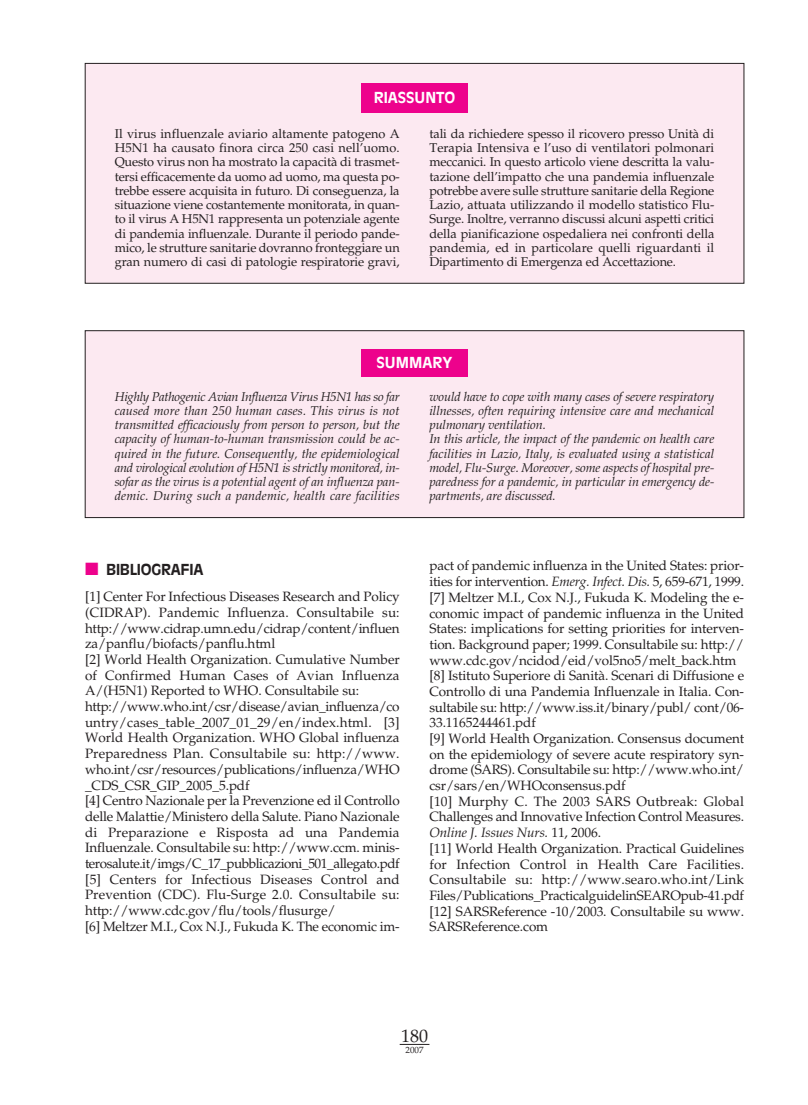
<style>
.page{position:relative;width:808px;height:1105px;background:#fff}
.page>*{position:absolute;margin:0;border:0;box-sizing:border-box;transform-origin:0 0}
.t1{font:18px "Palatino LT Std";color:#231f20}
.t2{font:700 15px "Antique Olive";color:#fff}
.t3{font:700 15px "Antique Olive";letter-spacing:-.02em;color:#231f20}
.t4{font:13.5px/15.8px "Palatino LT Std";letter-spacing:-.01em;color:#231f20}
.t5{font:12.75px/14.2px "Palatino LT Std";letter-spacing:-.015em;color:#231f20;text-align:justify}
.t6{font:italic 12.75px/14.2px "Palatino LT Std";letter-spacing:-.01em;color:#231f20;text-align:justify}
.t7{font:9px "Palatino LT Std";color:#231f20}
.s1{color:#ed028c}
.s2{font-style:italic}
</style>
<div class="page">
<svg style="left:400px;top:1044px;width:29px;height:1px"></svg>
<div style="left:85px;top:63px;width:659px;height:220px;background:#fce9f1"></div>
<div style="left:85px;top:63px;width:659px;height:220px;border:1px solid #231f20"></div>
<div style="left:362px;top:83px;width:106px;height:29px;background:#ed028c"></div>
<div style="left:85px;top:331px;width:659px;height:187px;background:#fce9f1"></div>
<div style="left:85px;top:331px;width:659px;height:187px;border:1px solid #231f20"></div>
<div style="left:362px;top:349px;width:106px;height:27px;background:#ed028c"></div>
<p class="t2" style="left:374px;top:91px;width:83px">RIASSUNTO</p>
<p class="t5" style="left:115px;top:128px;width:286px">Il virus influenzale aviario altamente patogeno A H5N1 ha causato finora circa 250 casi nell’uomo.<br>Questo virus non ha mostrato la capacità di trasmet&shy;tersi efficacemente da uomo ad uomo, ma questa po&shy;trebbe essere acquisita in futuro. Di conseguenza, la situazione viene costantemente monitorata, in quan&shy;to il virus A H5N1 rappresenta un potenziale agente di pandemia influenzale. Durante il periodo pande&shy;mico, le strutture sanitarie dovranno fronteggiare un gran numero di casi di patologie respiratorie gravi,</p>
<p class="t5" style="left:429px;top:128px;width:286px">tali da richiedere spesso il ricovero presso Unità di Terapia Intensiva e l’uso di ventilatori polmonari meccanici. In questo articolo viene descritta la valu&shy;tazione dell’impatto che una pandemia influenzale potrebbe avere sulle strutture sanitarie della Regione Lazio, attuata utilizzando il modello statistico Flu-Surge. Inoltre, verranno discussi alcuni aspetti critici della pianificazione ospedaliera nei confronti della pandemia, ed in particolare quelli riguardanti il Dipartimento di Emergenza ed Accettazione.</p>
<p class="t2" style="left:377px;top:357px;width:77px">SUMMARY</p>
<p class="t6" style="left:115px;top:391px;width:286px">Highly Pathogenic Avian Influenza Virus H5N1 has so far caused more than 250 human cases. This virus is not transmitted efficaciously from person to person, but the capacity of human-to-human transmission could be ac&shy;quired in the future. Consequently, the epidemiological and virological evolution of H5N1 is strictly monitored, in&shy;sofar as the virus is a potential agent of an influenza pan&shy;demic. During such a pandemic, health care facilities</p>
<p class="t6" style="left:429px;top:391px;width:286px;text-align:left">would have to cope with many cases of severe respiratory illnesses, often requiring intensive care and mechanical pulmonary ventilation.<br>In this article, the impact of the pandemic on health care facilities in Lazio, Italy, is evaluated using a statistical model, Flu-Surge. Moreover, some aspects of hospital pre&shy;paredness for a pandemic, in particular in emergency de&shy;partments, are discussed.</p>
<p class="t3" style="left:85px;top:563px;width:120px"><span class="s1">■</span> BIBLIOGRAFIA</p>
<p class="t4" style="left:85px;top:590px;width:316px">[1] Center For Infectious Diseases Research and Policy (CIDRAP). Pandemic Influenza. Consultabile su: http://www.cidrap.umn.edu/cidrap/content/influen za/panflu/biofacts/panflu.html<br>[2] World Health Organization. Cumulative Number of Confirmed Human Cases of Avian Influenza A/(H5N1) Reported to WHO. Consultabile su: http://www.who.int/csr/disease/avian_influenza/co untry/cases_table_2007_01_29/en/index.html. [3] World Health Organization. WHO Global influenza Preparedness Plan. Consultabile su: http://www. who.int/csr/resources/publications/influenza/WHO _CDS_CSR_GIP_2005_5.pdf<br>[4] Centro Nazionale per la Prevenzione ed il Controllo delle Malattie/Ministero della Salute. Piano Nazionale di Preparazione e Risposta ad una Pandemia Influenzale. Consultabile su: http://www.ccm. minis&shy;terosalute.it/imgs/C_17_pubblicazioni_501_allegato.pdf [5] Centers for Infectious Diseases Control and Prevention (CDC). Flu-Surge 2.0. Consultabile su: http://www.cdc.gov/flu/tools/flusurge/<br>[6] Meltzer M.I., Cox N.J., Fukuda K. The economic im-</p>
<p class="t4" style="left:429px;top:560px;width:316px">pact of pandemic influenza in the United States: prior&shy;ities for intervention. <span class="s2">Emerg. Infect. Dis.</span> 5, 659-671, 1999. [7] Meltzer M.I., Cox N.J., Fukuda K. Modeling the e&shy;conomic impact of pandemic influenza in the United States: implications for setting priorities for interven&shy;tion. Background paper; 1999. Consultabile su: http:// www.cdc.gov/ncidod/eid/vol5no5/melt_back.htm [8] Istituto Superiore di Sanità. Scenari di Diffusione e Controllo di una Pandemia Influenzale in Italia. Con - sultabile su: http://www.iss.it/binary/publ/ cont/06- 33.1165244461.pdf<br>[9] World Health Organization. Consensus document on the epidemiology of severe acute respiratory syn&shy;drome (SARS). Consultabile su: http://www.who.int/ csr/sars/en/WHOconsensus.pdf<br>[10] Murphy C. The 2003 SARS Outbreak: Global Challenges and Innovative Infection Control Measures.<br><span class="s2">Online J. Issues Nurs.</span> 11, 2006.<br>[11] World Health Organization. Practical Guidelines for Infection Control in Health Care Facilities.<br>Consultabile su: http://www.searo.who.int/Link Files/Publications_PracticalguidelinSEAROpub-41.pdf [12] SARSReference -10/2003. Consultabile su www.<br>SARSReference.com</p>
<p class="t1" style="left:401px;top:1029px;width:28px">180</p>
<p class="t7" style="left:406px;top:1047px;width:19px">2007</p>
</div>
